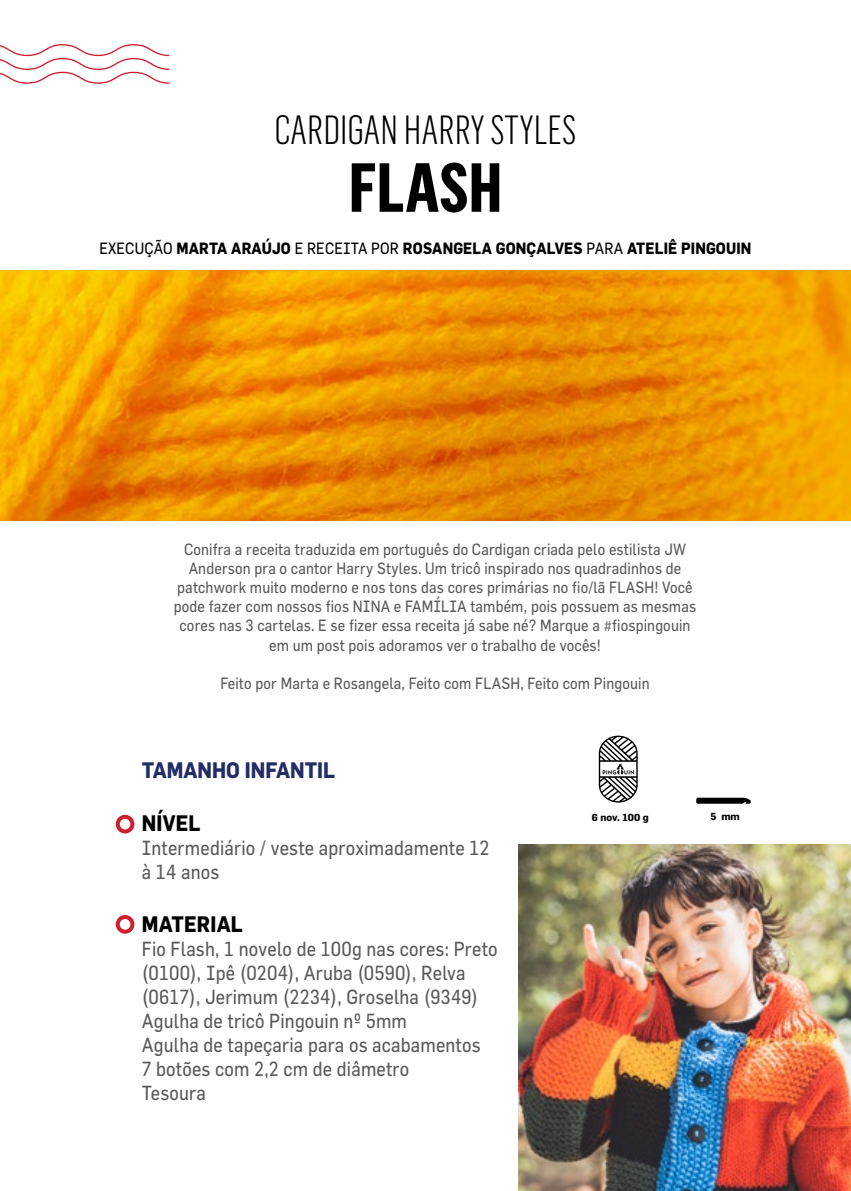
<style>
.page{position:relative;width:851px;height:1191px;background:#fff}
.page>*{position:absolute;margin:0;border:0;box-sizing:border-box;transform-origin:0 0}
.t1{font:700 68px "Flama Cond";color:#000}
.t2{font:300 40px "Flama Cond";color:#000}
.t3{font:700 22px "Flama";color:#222d66;scale:.9 1}
.t4{font:700 22px "Flama";letter-spacing:.01em;color:#000;scale:.9 1}
.t5{font:20px/24px "Flama";letter-spacing:.01em;color:#58595b;scale:.9 1}
.t6{font:16px/19.2px "Flama";letter-spacing:.01em;color:#58595b;text-align:center;scale:.9 1}
.t7{font:700 16px "Flama";letter-spacing:.01em;color:#000;scale:.9 1}
.t8{font:700 10px "Flama";color:#000}
.s1{font-weight:400}
</style>
<div class="page">
<img style="left:0;top:271px;width:850px;height:249px">
<svg style="left:0;top:44px;width:169px;height:40px"></svg>
<div style="left:116px;top:815px;width:18px;height:18px;border:4px solid #ce202f;border-radius:50%"></div>
<div style="left:116px;top:915px;width:18px;height:18px;border:4px solid #ce202f;border-radius:50%"></div>
<svg style="left:598px;top:735px;width:39px;height:67px"></svg>
<svg style="left:696px;top:797px;width:54px;height:6px"></svg>
<img style="left:518px;top:844px;width:332px;height:347px">
<h2 class="t2" style="left:274px;top:99px;width:303px">CARDIGAN HARRY STYLES</h2>
<h1 class="t1" style="left:349px;top:137px;width:155px">FLASH</h1>
<p class="t7" style="left:99px;top:238px;width:725px"><span class="s1">EXECUÇÃO</span> MARTA ARAÚJO <span class="s1">E RECEITA POR</span> ROSANGELA GONÇALVES <span class="s1">PARA</span> ATELIÊ PINGOUIN</p>
<p class="t6" style="left:174px;top:539px;width:581px">Conifra a receita traduzida em português do Cardigan criada pelo estilista JW Anderson pra o cantor Harry Styles. Um tricô inspirado nos quadradinhos de patchwork muito moderno e nos tons das cores primárias no fio/lã FLASH! Você pode fazer com nossos fios NINA e FAMÍLIA também, pois possuem as mesmas cores nas 3 cartelas. E se fizer essa receita já sabe né? Marque a #fiospingouin em um post pois adoramos ver o trabalho de vocês!</p>
<p class="t6" style="left:220px;top:673px;width:478px">Feito por Marta e Rosangela, Feito com FLASH, Feito com Pingouin</p>
<h3 class="t3" style="left:142px;top:756px;width:216px">TAMANHO INFANTIL</h3>
<h3 class="t4" style="left:142px;top:809px;width:67px">NÍVEL</h3>
<p class="t5" style="left:142px;top:835px;width:388px">Intermediário / veste aproximadamente 12 à 14 anos</p>
<h3 class="t4" style="left:142px;top:910px;width:114px">MATERIAL</h3>
<p class="t5" style="left:142px;top:936px;width:397px">Fio Flash, 1 novelo de 100g nas cores: Preto (0100), Ipê (0204), Aruba (0590), Relva (0617), Jerimum (2234), Groselha (9349)<br>Agulha de tricô Pingouin nº 5mm<br>Agulha de tapeçaria para os acabamentos<br>7 botões com 2,2 cm de diâmetro<br>Tesoura</p>
<p class="t8" style="left:591px;top:811px;width:58px">6 nov. 100 g</p>
<p class="t8" style="left:710px;top:810px;width:31px">5 mm</p>
</div>
